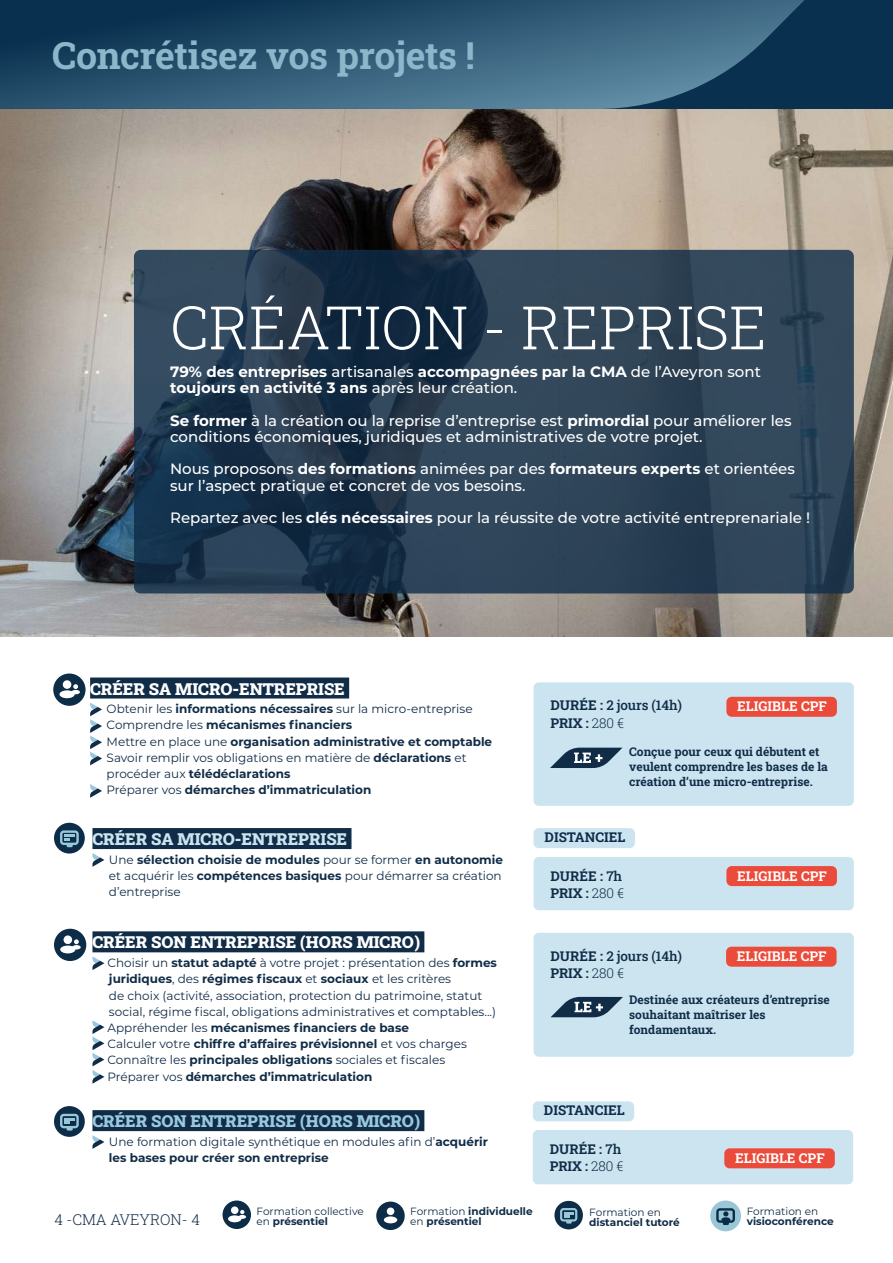
<style>
.page{position:relative;width:893px;height:1263px;background:#fff}
.page>*{position:absolute;margin:0;border:0;box-sizing:border-box;transform-origin:0 0}
.t1{font:300 60px "Roboto Slab";color:#fff}
.t2{font:700 37.5px "Roboto Slab";letter-spacing:-.01em;color:#8cb7ca}
.t3{font:900 16.5px "Roboto Slab";color:#fff}
.t4{font:900 16.5px "Roboto Slab";color:#9ac8dd}
.t5{font:900 16.5px "Roboto Slab";color:#cbe4f0}
.t6{font:500 15px/16.2px "Montserrat";color:#fff}
.t7{font:700 15px/16.2px "Montserrat";color:#fff}
.t8{font:300 15px "Roboto Slab";color:#102c47}
.t9{font:700 13.5px/17.1px "Roboto Slab";letter-spacing:-.01em;color:#102c47}
.t10{font:700 13.5px "Roboto Slab";color:#fff}
.t11{font:700 13.5px "Roboto Slab";color:#0e2c48}
.t12{font:12px/16.2px "Montserrat";color:#102c47}
.t13{font:700 12px/16.2px "Montserrat";color:#102c47}
.t14{font:700 12px/15px "Roboto Slab";color:#102c47}
.t15{font:700 10.5px/10.5px "Montserrat";color:#102c47}
.t16{font:10.5px/10.5px "Montserrat";color:#102c47}
.s1{font-weight:500}
.s2{font-weight:700}
.s3{font-weight:400}
.s4{font-weight:300}
</style>
<div class="page">
<svg style="left:0;top:0;width:893px;height:109px;background:#29526e"></svg>
<img style="left:0;top:109px;width:893px;height:528px">
<svg style="left:134px;top:250px;width:720px;height:343px;background:#283e52"></svg>
<div style="left:92px;top:828px;width:259px;height:21px;background:#102c47"></div>
<svg style="left:92px;top:853px;width:12px;height:14px"></svg>
<div style="left:533px;top:857px;width:321px;height:53px;background:#cbe4f0;border-radius:5px"></div>
<div style="left:54px;top:823px;width:31px;height:30px;background:#0d2c47;border-radius:50%"></div>
<svg style="left:60px;top:830px;width:19px;height:17px"></svg>
<div style="left:533px;top:828px;width:102px;height:20px;background:#cbe4f0;border-radius:5px"></div>
<div style="left:90px;top:677px;width:259px;height:21px;background:#102c47"></div>
<svg style="left:90px;top:702px;width:12px;height:63px"></svg>
<svg style="left:90px;top:784px;width:12px;height:14px"></svg>
<div style="left:533px;top:682px;width:321px;height:124px;background:#cbe4f0;border-radius:5px"></div>
<div style="left:726px;top:697px;width:111px;height:20px;background:#eb4b3a;border-radius:5px"></div>
<svg style="left:550px;top:748px;width:72px;height:20px"></svg>
<div style="left:54px;top:674px;width:31px;height:31px;background:#0d2c47;border-radius:50%"></div>
<div style="left:53px;top:673px;width:33px;height:33px;border:2px solid #0d2c47;border-radius:50%"></div>
<div style="left:59px;top:690px;width:16px;height:8px;background:#fff;border-radius:50%"></div>
<div style="left:63px;top:680px;width:8px;height:9px;background:#fff;border-radius:50%"></div>
<svg style="left:71px;top:684px;width:9px;height:10px"></svg>
<div style="left:92px;top:931px;width:332px;height:21px;background:#102c47"></div>
<svg style="left:92px;top:956px;width:12px;height:14px"></svg>
<svg style="left:92px;top:1020px;width:12px;height:64px"></svg>
<div style="left:533px;top:933px;width:321px;height:124px;background:#cbe4f0;border-radius:5px"></div>
<div style="left:726px;top:947px;width:111px;height:20px;background:#eb4b3a;border-radius:5px"></div>
<svg style="left:551px;top:997px;width:72px;height:20px"></svg>
<div style="left:55px;top:929px;width:31px;height:31px;background:#0d2c47;border-radius:50%"></div>
<div style="left:54px;top:929px;width:32px;height:32px;border:2px solid #0d2c47;border-radius:50%"></div>
<div style="left:60px;top:945px;width:15px;height:8px;background:#fff;border-radius:50%"></div>
<div style="left:64px;top:935px;width:8px;height:9px;background:#fff;border-radius:50%"></div>
<svg style="left:72px;top:939px;width:9px;height:10px"></svg>
<div style="left:92px;top:1110px;width:332px;height:21px;background:#102c47"></div>
<svg style="left:92px;top:1135px;width:12px;height:14px"></svg>
<div style="left:533px;top:1130px;width:320px;height:54px;background:#cbe4f0;border-radius:5px"></div>
<div style="left:533px;top:1101px;width:101px;height:20px;background:#cbe4f0;border-radius:5px"></div>
<div style="left:54px;top:1106px;width:31px;height:31px;background:#0d2c47;border-radius:50%"></div>
<svg style="left:60px;top:1114px;width:19px;height:16px"></svg>
<div style="left:726px;top:866px;width:111px;height:20px;background:#eb4b3a;border-radius:5px"></div>
<div style="left:724px;top:1148px;width:111px;height:20px;background:#eb4b3a;border-radius:5px"></div>
<div style="left:223px;top:1201px;width:27px;height:27px;background:#0d2c47;border-radius:50%"></div>
<div style="left:223px;top:1200px;width:28px;height:29px;border:2px solid #0d2c47;border-radius:50%"></div>
<div style="left:228px;top:1215px;width:13px;height:7px;background:#fff;border-radius:50%"></div>
<div style="left:231px;top:1206px;width:7px;height:8px;background:#fff;border-radius:50%"></div>
<svg style="left:238px;top:1210px;width:8px;height:9px"></svg>
<div style="left:710px;top:1200px;width:31px;height:31px;background:#9ac7d8;border-radius:50%"></div>
<svg style="left:716px;top:1208px;width:19px;height:17px"></svg>
<div style="left:554px;top:1201px;width:29px;height:28px;background:#0d2c47;border-radius:50%"></div>
<svg style="left:560px;top:1208px;width:17px;height:15px"></svg>
<div style="left:377px;top:1202px;width:27px;height:27px;background:#0d2c47;border-radius:50%"></div>
<div style="left:376px;top:1201px;width:29px;height:29px;border:2px solid #0d2c47;border-radius:50%"></div>
<div style="left:384px;top:1216px;width:13px;height:7px;background:#fff;border-radius:50%"></div>
<div style="left:387px;top:1207px;width:7px;height:8px;background:#fff;border-radius:50%"></div>
<h2 class="t2" style="left:52px;top:30px;width:424px">Concrétisez vos projets !</h2>
<h1 class="t1" style="left:170px;top:286px;width:598px">CRÉATION - REPRISE</h1>
<p class="t7" style="left:170px;top:363px;width:592px">79% des entreprises <span class="s1">artisanales</span> accompagnées par la CMA <span class="s1">de l’Aveyron sont </span>toujours en activité 3 ans <span class="s1">après leur création.</span></p>
<p class="t6" style="left:170px;top:412px;width:623px"><span class="s2">Se former</span> à la création ou la reprise d’entreprise est <span class="s2">primordial</span> pour améliorer les conditions économiques, juridiques et administratives de votre projet.</p>
<p class="t6" style="left:170px;top:460px;width:626px">Nous proposons <span class="s2">des formations</span> animées par des <span class="s2">formateurs experts</span> et orientées sur l’aspect pratique et concret de vos besoins.</p>
<p class="t6" style="left:170px;top:509px;width:642px">Repartez avec les <span class="s2">clés nécessaires</span> pour la réussite de votre activité entreprenariale !</p>
<h3 class="t3" style="left:90px;top:677px;width:256px">CRÉER SA MICRO-ENTREPRISE</h3>
<p class="t13" style="left:107px;top:700px;width:387px"><span class="s3">Obtenir les</span> informations nécessaires <span class="s3">sur la micro-entreprise Comprendre les</span> mécanismes financiers<br><span class="s3">Mettre en place une</span> organisation administrative et comptable <span class="s3">Savoir remplir vos obligations en matière de</span> déclarations <span class="s3">et procéder aux</span> télédéclarations<br><span class="s3">Préparer vos</span> démarches d’immatriculation</p>
<p class="t9" style="left:550px;top:697px;width:133px">DURÉE : <span class="s1">2 jours (14h)<br></span>PRIX : <span class="s4">280 €</span></p>
<p class="t10" style="left:737px;top:697px;width:91px">ELIGIBLE CPF</p>
<p class="t14" style="left:629px;top:743px;width:200px">Conçue pour ceux qui débutent et veulent comprendre les bases de la création d’une micro-entreprise.</p>
<h3 class="t5" style="left:92px;top:828px;width:256px">CRÉER SA MICRO-ENTREPRISE</h3>
<p class="t12" style="left:109px;top:851px;width:396px;text-align:justify">Une <span class="s2">sélection choisie de modules</span> pour se former <span class="s2">en autonomie </span>et acquérir les <span class="s2">compétences basiques</span> pour démarrer sa création d’entreprise</p>
<p class="t11" style="left:545px;top:828px;width:82px">DISTANCIEL</p>
<p class="t9" style="left:550px;top:867px;width:75px">DURÉE : <span class="s1">7h<br></span>PRIX : <span class="s4">280 €</span></p>
<p class="t10" style="left:737px;top:867px;width:91px">ELIGIBLE CPF</p>
<h3 class="t3" style="left:92px;top:931px;width:329px">CRÉER SON ENTREPRISE (HORS MICRO)</h3>
<p class="t12" style="left:108px;top:954px;width:391px">Choisir un <span class="s2">statut adapté</span> à votre projet : présentation des <span class="s2">formes juridiques</span>, des <span class="s2">régimes fiscaux</span> et <span class="s2">sociaux</span> et les critères<br>de choix (activité, association, protection du patrimoine, statut social, régime fiscal, obligations administratives et comptables...)<br>Appréhender les <span class="s2">mécanismes financiers de base<br></span>Calculer votre <span class="s2">chiffre d’affaires prévisionnel</span> et vos charges Connaître les <span class="s2">principales obligations</span> sociales et fiscales Préparer vos <span class="s2">démarches d’immatriculation</span></p>
<p class="t9" style="left:550px;top:947px;width:133px">DURÉE : <span class="s1">2 jours (14h)<br></span>PRIX : <span class="s4">280 €</span></p>
<p class="t10" style="left:737px;top:947px;width:91px">ELIGIBLE CPF</p>
<p class="t14" style="left:629px;top:992px;width:202px">Destinée aux créateurs d’entreprise souhaitant maîtriser les fondamentaux.</p>
<p class="t11" style="left:544px;top:1101px;width:82px">DISTANCIEL</p>
<h3 class="t4" style="left:92px;top:1110px;width:329px">CRÉER SON ENTREPRISE (HORS MICRO)</h3>
<p class="t12" style="left:109px;top:1133px;width:380px">Une formation digitale synthétique en modules afin d’<span class="s2">acquérir les bases pour créer son entreprise</span></p>
<p class="t9" style="left:550px;top:1140px;width:75px">DURÉE : <span class="s1">7h<br></span>PRIX : <span class="s4">280 €</span></p>
<p class="t8" style="left:54px;top:1209px;width:147px">4 -CMA AVEYRON- 4</p>
<p class="t15" style="left:410px;top:1205px;width:124px"><span class="s3">Formation</span> individuelle <span class="s3">en</span> présentiel</p>
<p class="t16" style="left:257px;top:1205px;width:109px">Formation collective en <span class="s2">présentiel</span></p>
<p class="t16" style="left:589px;top:1206px;width:73px">Formation en</p>
<p class="t15" style="left:589px;top:1217px;width:92px">distanciel tutoré</p>
<p class="t10" style="left:735px;top:1149px;width:91px">ELIGIBLE CPF</p>
<p class="t16" style="left:747px;top:1205px;width:73px">Formation en</p>
<p class="t15" style="left:747px;top:1215px;width:89px">visioconférence</p>
</div>
